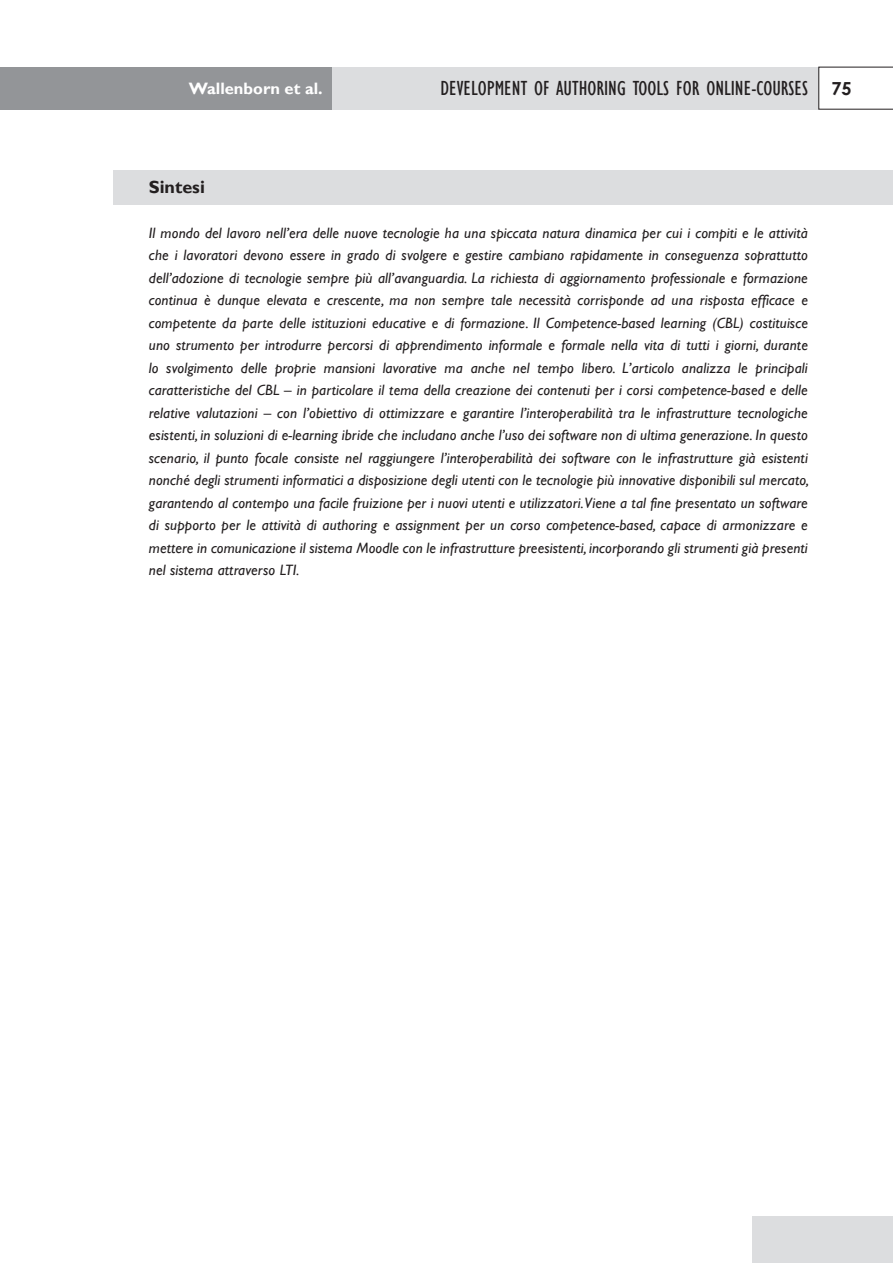
<style>
.page{position:relative;width:893px;height:1263px;background:#fff}
.page>*{position:absolute;margin:0;border:0;box-sizing:border-box;transform-origin:0 0}
.t1{font:condensed 21px "forma";color:#231f20}
.Titolo_Sintesi{font:700 18px "forma";color:#231f20}
.t2{font:700 16.5px "forma";color:#fff}
.Sintesi{font:italic 15px/22.5px "forma";letter-spacing:.01em;color:#231f20;text-align:justify}
.s1{font-family:"Century Gothic";font-weight:700;font-stretch:normal;font-size:18px}
</style>
<div class="page">
<div style="left:332px;top:67px;width:487px;height:42px;background:#dcdddf"></div>
<svg style="left:819px;top:67px;width:74px;height:42px"></svg>
<div style="left:0;top:67px;width:332px;height:42px;background:#939598"></div>
<div style="left:753px;top:1217px;width:140px;height:46px;background:#dcdddf"></div>
<div style="left:113px;top:170px;width:780px;height:34px;background:#dcdddf"></div>
<p class="t2" style="left:189px;top:78px;width:135px">Wallenborn et al.</p>
<h1 class="t1" style="left:440px;top:76px;width:413px">DEVELOPMENT OF AUTHORING TOOLS FOR ONLINE-COURSES <span class="s1">75</span></h1>
<p class="Titolo_Sintesi" style="left:149px;top:176px;width:58px">Sintesi</p>
<p class="Sintesi" style="left:149px;top:221px;width:662px">Il mondo del lavoro nell’era delle nuove tecnologie ha una spiccata natura dinamica per cui i compiti e le attività che i lavoratori devono essere in grado di svolgere e gestire cambiano rapidamente in conseguenza soprattutto dell’adozione di tecnologie sempre più all’avanguardia. La richiesta di aggiornamento professionale e formazione continua è dunque elevata e crescente, ma non sempre tale necessità corrisponde ad una risposta efficace e competente da parte delle istituzioni educative e di formazione. Il Competence-based learning (CBL) costituisce uno strumento per introdurre percorsi di apprendimento informale e formale nella vita di tutti i giorni, durante lo svolgimento delle proprie mansioni lavorative ma anche nel tempo libero. L’articolo analizza le principali caratteristiche del CBL – in particolare il tema della creazione dei contenuti per i corsi competence-based e delle relative valutazioni – con l’obiettivo di ottimizzare e garantire l’interoperabilità tra le infrastrutture tecnologiche esistenti, in soluzioni di e-learning ibride che includano anche l’uso dei software non di ultima generazione. In questo scenario, il punto focale consiste nel raggiungere l’interoperabilità dei software con le infrastrutture già esistenti nonché degli strumenti informatici a disposizione degli utenti con le tecnologie più innovative disponibili sul mercato, garantendo al contempo una facile fruizione per i nuovi utenti e utilizzatori.Viene a tal fine presentato un software di supporto per le attività di authoring e assignment per un corso competence-based, capace di armonizzare e mettere in comunicazione il sistema Moodle con le infrastrutture preesistenti, incorporando gli strumenti già presenti nel sistema attraverso LTI.</p>
</div>
